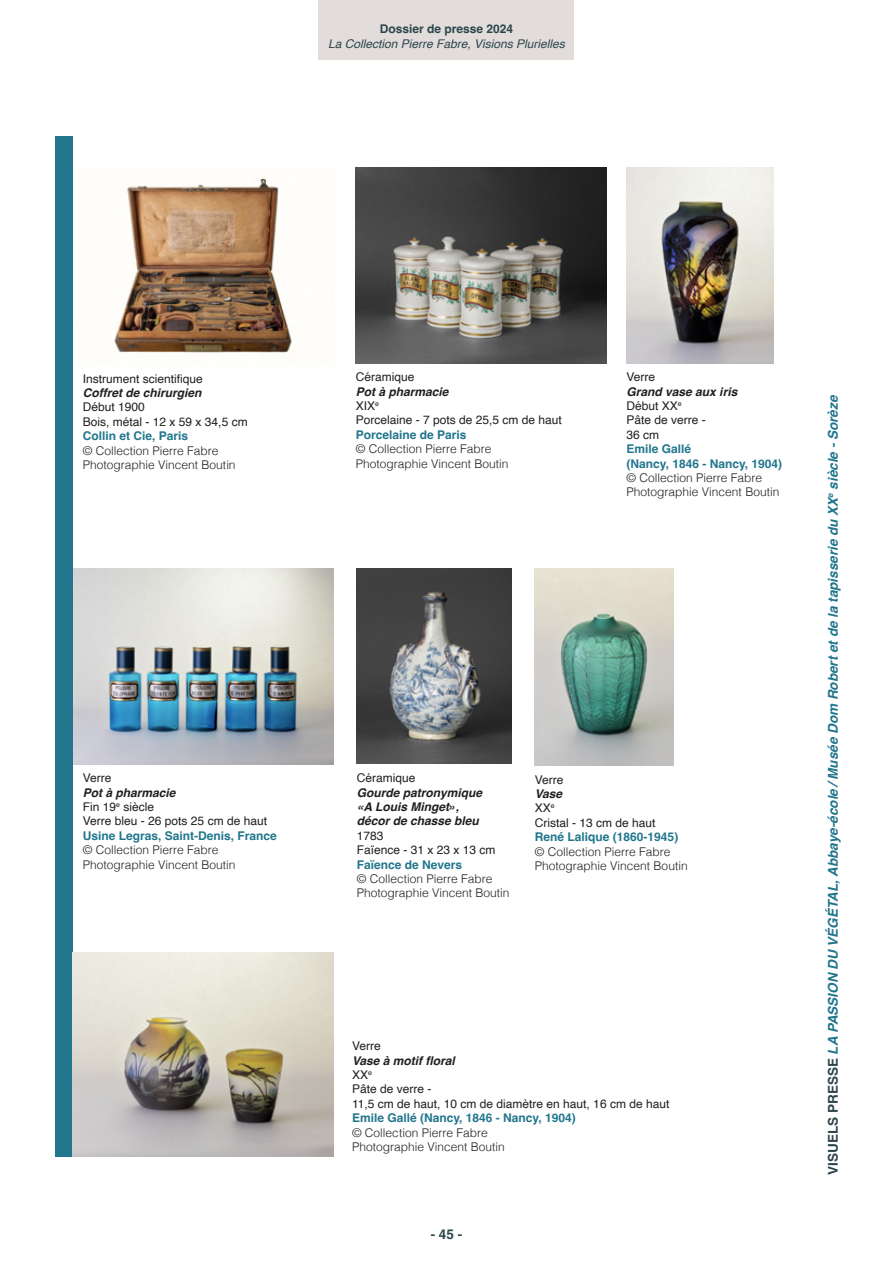
<style>
.page{position:relative;width:893px;height:1263px;background:#fff}
.page>*{position:absolute;margin:0;border:0;box-sizing:border-box;transform-origin:0 0}
.t1{font:italic 700 13.5px "Helvetica";color:#21768d}
.t2{font:700 13.5px "Helvetica";color:#2c454c}
.t3{font:12px/14.4px "Helvetica";color:#231f20}
.t4{font:300 12px/14.4px "Helvetica";color:#231f20}
.t5{font:700 12px/14.4px "Helvetica";color:#21768d}
.t6{font:italic 700 12px/14.4px "Helvetica";color:#231f20}
.t7{font:italic 12px "Helvetica";color:#2c454c}
.t8{font:700 12px "Helvetica";color:#2c454c}
.s1{font-weight:700;font-style:italic}
.s2{font-style:normal;color:#2c454c}
</style>
<div class="page">
<div style="left:319px;top:0;width:255px;height:60px;background:#e2ddda"></div>
<img style="left:72px;top:568px;width:262px;height:197px">
<img style="left:72px;top:168px;width:222px;height:197px">
<div style="left:55px;top:136px;width:17px;height:1021px;background:#21768d"></div>
<img style="left:356px;top:168px;width:250px;height:196px">
<img style="left:535px;top:568px;width:138px;height:197px">
<img style="left:357px;top:568px;width:155px;height:196px">
<img style="left:73px;top:953px;width:261px;height:204px">
<img style="left:627px;top:168px;width:146px;height:196px">
<p class="t8" style="left:380px;top:22px;width:135px">Dossier de presse 2024</p>
<p class="t7" style="left:328px;top:34px;width:238px">La Collection Pierre Fabre, Visions Plurielles</p>
<p class="t3" style="left:83px;top:372px;width:122px">Instrument scientifique</p>
<p class="t6" style="left:83px;top:387px;width:120px">Coffret de chirurgien</p>
<p class="t3" style="left:83px;top:400px;width:166px">Début 1900<br>Bois, métal - 12 x 59 x 34,5 cm</p>
<p class="t5" style="left:83px;top:430px;width:107px">Collin et Cie, Paris</p>
<p class="t4" style="left:83px;top:442px;width:154px">© Collection Pierre Fabre<br>Photographie Vincent Boutin</p>
<p class="t3" style="left:83px;top:771px;width:30px">Verre</p>
<p class="t3" style="left:83px;top:786px;width:186px"><span class="s1">Pot à pharmacie<br></span>Fin 19<sup>e</sup> siècle<br>Verre bleu - 26 pots 25 cm de haut</p>
<p class="t5" style="left:83px;top:830px;width:196px">Usine Legras, Saint-Denis, France</p>
<p class="t4" style="left:83px;top:842px;width:154px">© Collection Pierre Fabre<br>Photographie Vincent Boutin</p>
<p class="t3" style="left:356px;top:370px;width:60px">Céramique</p>
<p class="t3" style="left:356px;top:385px;width:208px"><span class="s1">Pot à pharmacie<br></span>XIX<sup>e<br></sup>Porcelaine - 7 pots de 25,5 cm de haut</p>
<p class="t5" style="left:356px;top:429px;width:112px">Porcelaine de Paris</p>
<p class="t4" style="left:356px;top:441px;width:154px">© Collection Pierre Fabre<br>Photographie Vincent Boutin</p>
<p class="t3" style="left:627px;top:370px;width:30px">Verre</p>
<p class="t3" style="left:627px;top:385px;width:112px"><span class="s1">Grand vase aux iris<br></span>Début XX<sup>e<br></sup>Pâte de verre -<br>36 cm</p>
<p class="t5" style="left:627px;top:443px;width:157px">Emile Gallé<br>(Nancy, 1846 - Nancy, 1904)</p>
<p class="t4" style="left:627px;top:470px;width:154px">© Collection Pierre Fabre<br>Photographie Vincent Boutin</p>
<p class="t3" style="left:357px;top:771px;width:60px">Céramique</p>
<p class="t6" style="left:357px;top:786px;width:127px">Gourde patronymique «A Louis Minget», décor de chasse bleu</p>
<p class="t3" style="left:357px;top:829px;width:140px">1783<br>Faïence - 31 x 23 x 13 cm</p>
<p class="t5" style="left:357px;top:858px;width:107px">Faïence de Nevers</p>
<p class="t4" style="left:357px;top:871px;width:154px">© Collection Pierre Fabre<br>Photographie Vincent Boutin</p>
<p class="t3" style="left:535px;top:772px;width:30px">Verre</p>
<p class="t3" style="left:535px;top:787px;width:122px"><span class="s1">Vase<br></span>XX<sup>e<br></sup>Cristal - 13 cm de haut</p>
<p class="t5" style="left:535px;top:831px;width:145px">René Lalique (1860-1945)</p>
<p class="t4" style="left:535px;top:843px;width:154px">© Collection Pierre Fabre<br>Photographie Vincent Boutin</p>
<p class="t3" style="left:352px;top:1039px;width:30px">Verre</p>
<p class="t3" style="left:352px;top:1053px;width:319px"><span class="s1">Vase à motif floral<br></span>XX<sup>e<br></sup>Pâte de verre -<br>11,5 cm de haut, 10 cm de diamètre en haut, 16 cm de haut</p>
<p class="t5" style="left:352px;top:1112px;width:225px">Emile Gallé (Nancy, 1846 - Nancy, 1904)</p>
<p class="t4" style="left:352px;top:1124px;width:154px">© Collection Pierre Fabre<br>Photographie Vincent Boutin</p>
<p class="t2" style="left:431px;top:1226px;width:33px">- 45 -</p>
<p class="t1" style="left:825px;top:1175px;width:781px;rotate:-90deg"><span class="s2">VISUELS PRESSE</span> LA PASSION DU VÉGÉTAL, Abbaye-école/Musée Dom Robert et de la tapisserie du XX<sup>e</sup> siècle - Sorèze</p>
</div>
